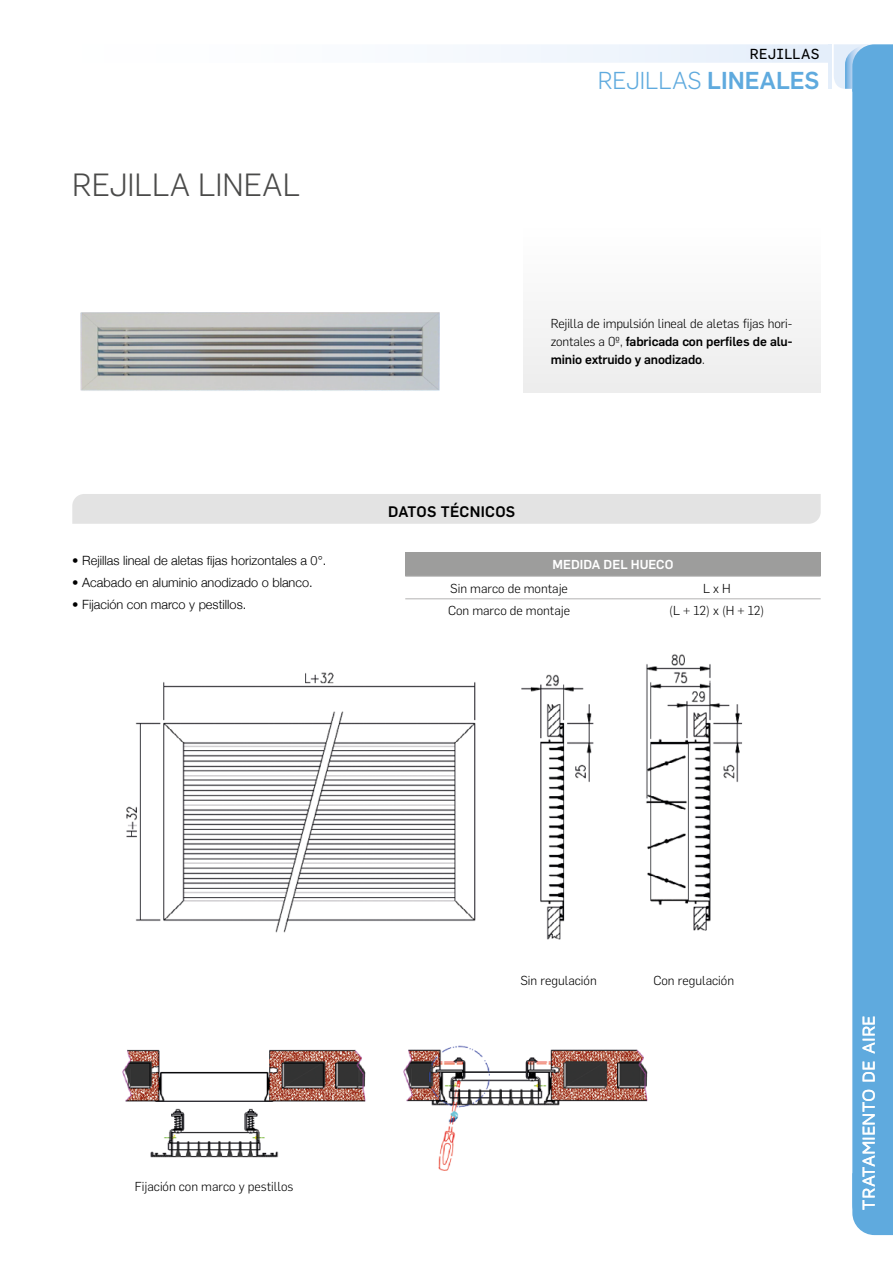
<style>
.page{position:relative;width:893px;height:1263px;background:#fff}
.page>*{position:absolute;margin:0;border:0;box-sizing:border-box;transform-origin:0 0}
.t1{font:300 31.5px "Flama";color:#4a4a49}
.t2{font:300 24px "Flama";color:#5faade}
.t3{font:500 18px "Maven Pro";letter-spacing:-.005em;color:#fff}
.t4{font:500 15px "Flama";letter-spacing:.02em;color:#000}
.t5{font:14.25px "Flama";letter-spacing:.02em;color:#000}
.t6{font:300 12.75px/18px "Flama";color:#000;text-align:justify}
.t7{font:300 12.75px "Helvetica Neue";color:#000}
.t8{font:500 12.75px "Flama";color:#fff}
.s1{font-family:"Helvetica Neue Light Cond";font-weight:400}
.s2{font-weight:500}
</style>
<div class="page">
<div style="left:852px;top:92px;width:41px;height:1081px;background:#5faade"></div>
<div style="left:852px;top:1173px;width:41px;height:62px;background:#5faade"></div>
<svg style="left:479px;top:44px;width:414px;height:48px"></svg>
<hr style="left:828px;top:44px;width:4px;height:45px;background:#e4eefa">
<img style="left:80px;top:312px;width:360px;height:79px">
<div style="left:523px;top:228px;width:298px;height:164px;background:#f5f5f5"></div>
<div style="left:72px;top:494px;width:749px;height:30px;background:#e3e3e3"></div>
<img style="left:122px;top:1049px;width:244px;height:109px">
<img style="left:403px;top:1045px;width:245px;height:126px">
<div style="left:405px;top:553px;width:416px;height:23px;background:#9d9d9c"></div>
<hr style="left:405px;top:576px;width:208px;height:1px;background:#b3b2b2">
<hr style="left:613px;top:576px;width:208px;height:1px;background:#b3b2b2">
<hr style="left:405px;top:598px;width:208px;height:1px;background:#b3b2b2">
<hr style="left:613px;top:598px;width:208px;height:1px;background:#b3b2b2">
<img style="left:126px;top:654px;width:617px;height:286px">
<h1 class="t1" style="left:72px;top:164px;width:229px">REJILLA LINEAL</h1>
<p class="t7" style="left:72px;top:553px;width:256px"><span class="s1">•</span> Rejillas lineal de aletas fijas horizontales a 0°.</p>
<p class="t7" style="left:72px;top:575px;width:242px"><span class="s1">•</span> Acabado en aluminio anodizado o blanco.</p>
<p class="t7" style="left:72px;top:597px;width:176px"><span class="s1">•</span> Fijación con marco y pestillos.</p>
<p class="t5" style="left:750px;top:45px;width:71px">REJILLAS</p>
<h2 class="t2" style="left:598px;top:64px;width:223px">REJILLAS <span class="s2">LINEALES</span></h2>
<p class="t6" style="left:551px;top:314px;width:243px">Rejilla de impulsión lineal de aletas fijas hori&shy;zontales a 0º, <span class="s2">fabricada con perfiles de alu&shy;minio extruido y anodizado</span>.</p>
<p class="t4" style="left:388px;top:501px;width:129px">DATOS TÉCNICOS</p>
<p class="t8" style="left:553px;top:556px;width:122px">MEDIDA DEL HUECO</p>
<p class="t6" style="left:450px;top:578px;width:119px">Sin marco de montaje</p>
<p class="t6" style="left:703px;top:578px;width:29px">L x H</p>
<p class="t6" style="left:448px;top:601px;width:124px">Con marco de montaje</p>
<p class="t6" style="left:669px;top:601px;width:97px">(L + 12) x (H + 12)</p>
<p class="t6" style="left:135px;top:1176px;width:160px">Fijación con marco y pestillos</p>
<p class="t6" style="left:520px;top:970px;width:78px">Sin regulación</p>
<p class="t6" style="left:653px;top:970px;width:82px">Con regulación</p>
<h3 class="t3" style="left:857px;top:1209px;width:196px;rotate:-90deg">TRATAMIENTO DE AIRE</h3>
</div>
